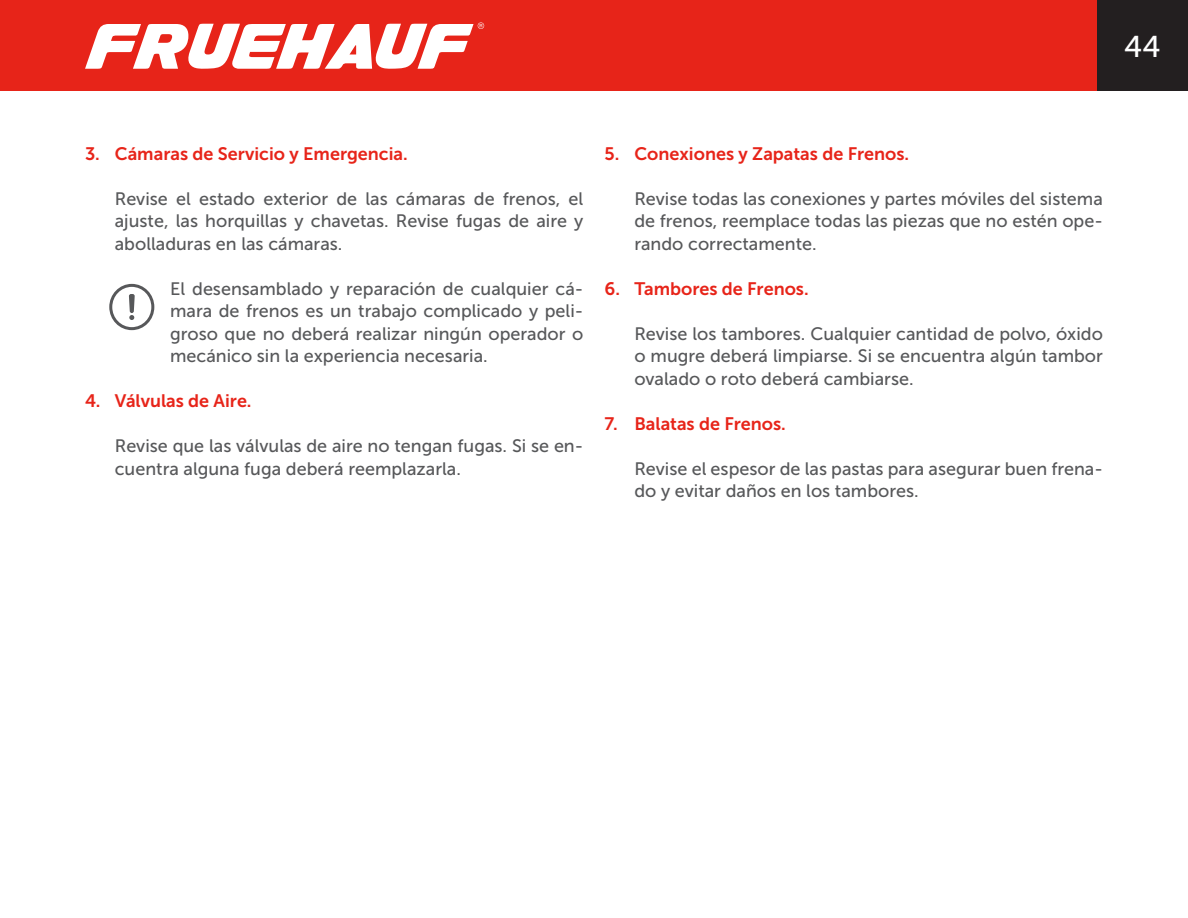
<style>
.page{position:relative;width:1188px;height:918px;background:#fff}
.page>*{position:absolute;margin:0;border:0;box-sizing:border-box;transform-origin:0 0}
.t1{font:30px "Museo Sans 500";color:#fff}
.Texto{font:18px/22.5px "Museo Sans 500";color:#57585a;text-align:justify}
.A_bando{font:18px/22.5px "Museo Sans 500";color:#57585a;text-align:justify}
.t2{font:18px "Museo Sans 700";color:#e72419}
</style>
<div class="page">
<div style="left:0;top:0;width:1188px;height:91px;background:#e72419"></div>
<svg style="left:85px;top:22px;width:399px;height:47px"></svg>
<div style="left:1097px;top:0;width:91px;height:91px;background:#231f20"></div>
<svg style="left:129px;top:294px;width:6px;height:26px"></svg>
<div style="left:109px;top:284px;width:45px;height:46px;border:3px solid #57585a;border-radius:50%"></div>
<h1 class="t1" style="left:1124px;top:30px;width:38px">44</h1>
<p class="t2" style="left:85px;top:144px;width:324px">3. Cámaras de Servicio y Emergencia.</p>
<p class="Texto" style="left:115px;top:188px;width:470px">Revise el estado exterior de las cámaras de frenos, el ajuste, las horquillas y chavetas. Revise fugas de aire y abolladuras en las cámaras.</p>
<p class="A_bando" style="left:170px;top:278px;width:415px">El desensamblado y reparación de cualquier cá&shy;mara de frenos es un trabajo complicado y peli&shy;groso que no deberá realizar ningún operador o mecánico sin la experiencia necesaria.</p>
<p class="t2" style="left:85px;top:391px;width:168px">4. Válvulas de Aire.</p>
<p class="Texto" style="left:115px;top:435px;width:470px">Revise que las válvulas de aire no tengan fugas. Si se en&shy;cuentra alguna fuga deberá reemplazarla.</p>
<p class="t2" style="left:605px;top:144px;width:306px">5. Conexiones y Zapatas de Frenos.</p>
<p class="Texto" style="left:634px;top:188px;width:470px">Revise todas las conexiones y partes móviles del sistema de frenos, reemplace todas las piezas que no estén ope&shy;rando correctamente.</p>
<p class="t2" style="left:605px;top:279px;width:206px">6. Tambores de Frenos.</p>
<p class="Texto" style="left:634px;top:323px;width:470px">Revise los tambores. Cualquier cantidad de polvo, óxido o mugre deberá limpiarse. Si se encuentra algún tambor ovalado o roto deberá cambiarse.</p>
<p class="t2" style="left:605px;top:414px;width:183px">7. Balatas de Frenos.</p>
<p class="Texto" style="left:634px;top:458px;width:470px">Revise el espesor de las pastas para asegurar buen frena&shy;do y evitar daños en los tambores.</p>
</div>
